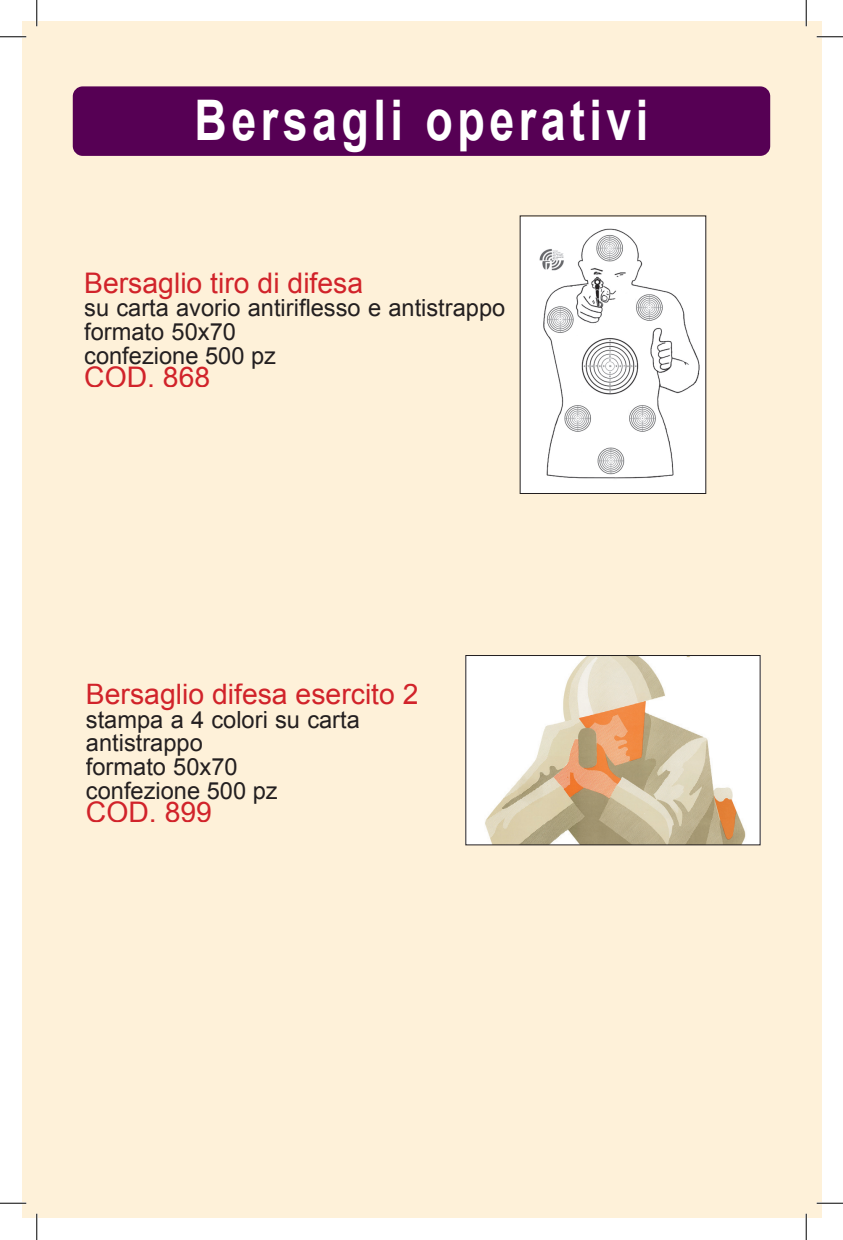
<style>
.page{position:relative;width:843px;height:1240px;background:#fff}
.page>*{position:absolute;margin:0;border:0;box-sizing:border-box;transform-origin:0 0}
.t1{font:700 56px "Arial";letter-spacing:.1em;color:#fff;scale:.8 1}
.t2{font:28.35px "Arial";color:#d1232a}
.t3{font:23.62px/23.6px "Arial";color:#231f20}
</style>
<div class="page">
<div style="left:22px;top:22px;width:799px;height:1195px;background:#fef1d9"></div>
<div style="left:73px;top:86px;width:697px;height:70px;background:#560054;border-radius:10px"></div>
<img style="left:521px;top:217px;width:183px;height:275px">
<img style="left:467px;top:657px;width:291px;height:186px">
<div style="left:465px;top:655px;width:295px;height:190px;border:1px solid #231f20"></div>
<hr style="left:0;top:36px;width:26px;height:2px;background:#fff">
<hr style="left:816px;top:36px;width:26px;height:2px;background:#fff">
<hr style="left:0;top:1201px;width:26px;height:3px;background:#fff">
<hr style="left:816px;top:1201px;width:26px;height:3px;background:#fff">
<hr style="left:36px;top:0;width:2px;height:26px;background:#fff">
<hr style="left:36px;top:1213px;width:2px;height:26px;background:#fff">
<hr style="left:805px;top:0;width:2px;height:26px;background:#fff">
<hr style="left:805px;top:1213px;width:2px;height:26px;background:#fff">
<svg style="left:0;top:36px;width:26px;height:1px"></svg>
<svg style="left:816px;top:36px;width:26px;height:1px"></svg>
<svg style="left:0;top:1202px;width:26px;height:1px"></svg>
<svg style="left:816px;top:1202px;width:26px;height:1px"></svg>
<svg style="left:36px;top:0;width:1px;height:26px"></svg>
<svg style="left:36px;top:1213px;width:1px;height:26px"></svg>
<svg style="left:805px;top:0;width:1px;height:26px"></svg>
<svg style="left:805px;top:1213px;width:1px;height:26px"></svg>
<h1 class="t1" style="left:195px;top:83px;width:568px">Bersagli operativi</h1>
<p class="t2" style="left:84px;top:264px;width:280px">Bersaglio tiro di difesa</p>
<p class="t3" style="left:84px;top:296px;width:422px">su carta avorio antiriflesso e antistrappo formato 50x70<br>confezione 500 pz</p>
<p class="t2" style="left:84px;top:358px;width:128px">COD. 868</p>
<p class="t2" style="left:86px;top:675px;width:334px">Bersaglio difesa esercito 2</p>
<p class="t3" style="left:86px;top:707px;width:275px">stampa a 4 colori su carta antistrappo<br>formato 50x70<br>confezione 500 pz</p>
<p class="t2" style="left:86px;top:793px;width:128px">COD. 899</p>
</div>
